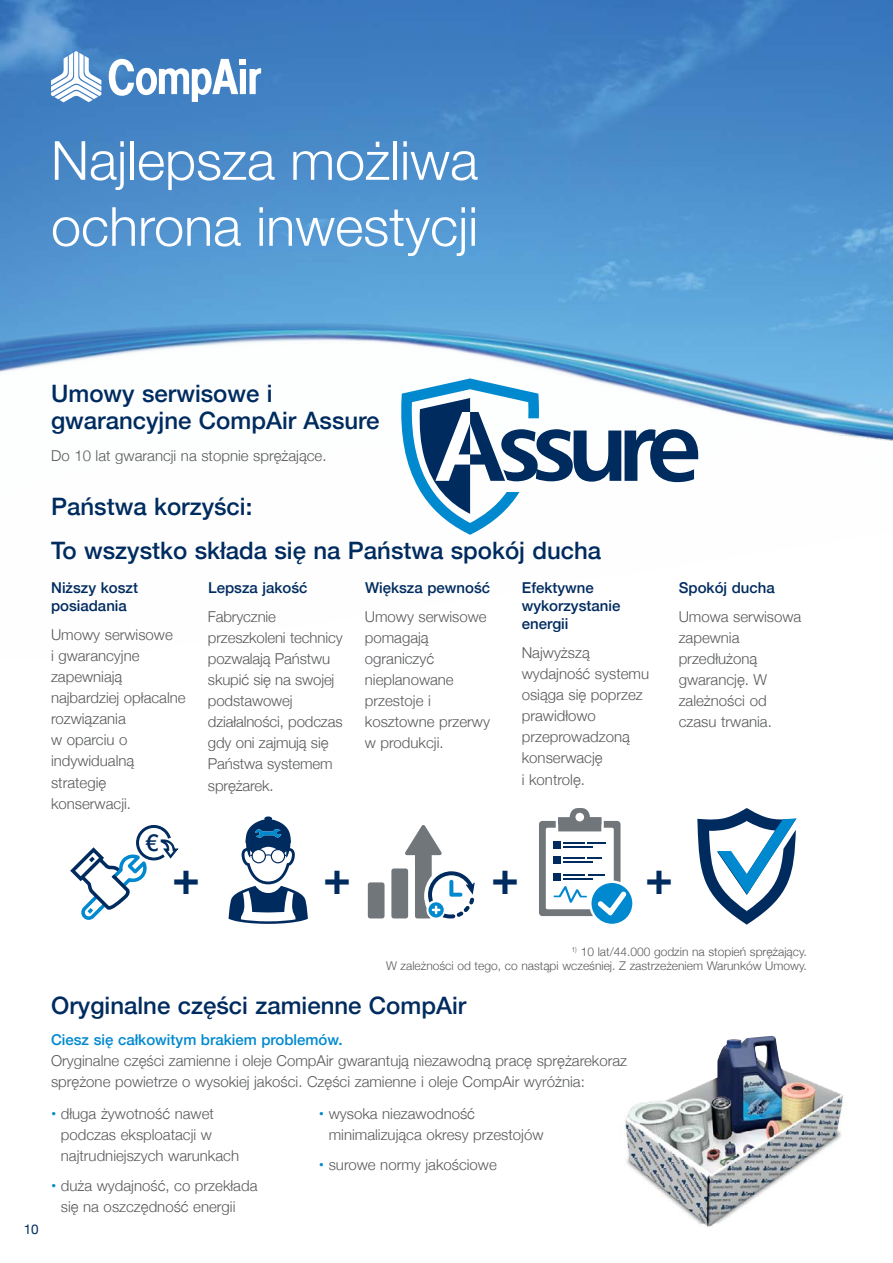
<style>
.page{position:relative;width:893px;height:1263px;background:#fff}
.page>*{position:absolute;margin:0;border:0;box-sizing:border-box;transform-origin:0 0}
.t1{font:300 54px/66px "Helvetica Neue";color:#fff}
.t2{font:700 46.5px "Helvetica Neue";color:#002b5f}
.t3{font:500 24px/27px "Helvetica Neue";color:#002b5f}
.t4{font:500 23.55px "Helvetica Neue";color:#002b5f}
.t5{font:300 15px/21px "Helvetica Neue";color:#58595b}
.t6{font:500 15px/18px "Helvetica Neue";color:#002b5f}
.t7{font:500 15px "Helvetica Neue";color:#0089cf}
.t8{font:13.5px "Helvetica Neue";color:#002b5f}
.t9{font:300 12px/14.4px "Helvetica Neue";color:#58595b;text-align:right}
.s1{font-weight:700;color:#0089cf}
</style>
<div class="page">
<img style="left:0;top:0;width:893px;height:316px">
<svg style="left:0;top:316px;width:893px;height:603px"></svg>
<img style="left:0;top:320px;width:893px;height:211px">
<svg style="left:109px;top:59px;width:152px;height:43px"></svg>
<svg style="left:51px;top:51px;width:50px;height:51px"></svg>
<svg style="left:400px;top:378px;width:298px;height:157px"></svg>
<svg style="left:229px;top:816px;width:79px;height:108px"></svg>
<svg style="left:539px;top:808px;width:93px;height:116px"></svg>
<svg style="left:697px;top:808px;width:100px;height:117px"></svg>
<div style="left:368px;top:882px;width:16px;height:36px;background:#71767a;border-radius:3px"></div>
<div style="left:391px;top:868px;width:17px;height:50px;background:#71767a;border-radius:3px"></div>
<svg style="left:404px;top:825px;width:71px;height:93px"></svg>
<img style="left:626px;top:1036px;width:217px;height:190px">
<svg style="left:68px;top:824px;width:111px;height:96px"></svg>
<h1 class="t1" style="left:51px;top:124px;width:429px">Najlepsza możliwa ochrona inwestycji</h1>
<h3 class="t3" style="left:51px;top:378px;width:330px">Umowy serwisowe i gwarancyjne CompAir Assure</h3>
<p class="t5" style="left:51px;top:444px;width:277px">Do 10 lat gwarancji na stopnie sprężające.</p>
<h3 class="t3" style="left:51px;top:482px;width:552px;line-height:44.7px">Państwa korzyści:<br>To wszystko składa się na Państwa spokój ducha</h3>
<p class="t6" style="left:51px;top:577px;width:88px">Niższy koszt posiadania</p>
<p class="t5" style="left:51px;top:623px;width:136px">Umowy serwisowe<br>i gwarancyjne zapewniają najbardziej opłacalne rozwiązania<br>w oparciu o indywidualną strategię konserwacji.</p>
<p class="t6" style="left:365px;top:577px;width:127px">Większa pewność</p>
<p class="t5" style="left:365px;top:605px;width:127px">Umowy serwisowe pomagają ograniczyć nieplanowane przestoje i kosztowne przerwy w produkcji.</p>
<p class="t6" style="left:208px;top:577px;width:101px">Lepsza jakość</p>
<p class="t5" style="left:208px;top:605px;width:136px">Fabrycznie przeszkoleni technicy pozwalają Państwu skupić się na swojej podstawowej działalności, podczas gdy oni zajmują się<br>Państwa systemem sprężarek.</p>
<p class="t6" style="left:522px;top:577px;width:100px">Efektywne wykorzystanie energii</p>
<p class="t5" style="left:522px;top:641px;width:129px">Najwyższą wydajność systemu osiąga się poprzez prawidłowo przeprowadzoną konserwację<br>i kontrolę.</p>
<h3 class="t4" style="left:145px;top:823px;width:15px">€</h3>
<p class="t6" style="left:679px;top:577px;width:97px">Spokój ducha</p>
<p class="t5" style="left:679px;top:605px;width:124px">Umowa serwisowa zapewnia przedłużoną gwarancję. W zależności od czasu trwania.</p>
<h2 class="t2" style="left:172px;top:841px;width:29px">+</h2>
<h2 class="t2" style="left:323px;top:841px;width:29px">+</h2>
<h2 class="t2" style="left:491px;top:841px;width:29px">+</h2>
<h2 class="t2" style="left:645px;top:841px;width:29px">+</h2>
<p class="t8" style="left:24px;top:1219px;width:17px">10</p>
<p class="t9" style="left:386px;top:943px;width:422px"><sup>1)</sup> 10 lat/44.000 godzin na stopień sprężający.<br>W zależności od tego, co nastąpi wcześniej. Z zastrzeżeniem Warunków Umowy.</p>
<h3 class="t3" style="left:51px;top:990px;width:417px">Oryginalne części zamienne CompAir</h3>
<p class="t7" style="left:51px;top:1027px;width:293px">Ciesz się całkowitym brakiem problemów.</p>
<p class="t5" style="left:51px;top:1049px;width:578px">Oryginalne części zamienne i oleje CompAir gwarantują niezawodną pracę sprężarekoraz sprężone powietrze o wysokiej jakości. Części zamienne i oleje CompAir wyróżnia:</p>
<p class="t5" style="left:61px;top:1102px;width:180px;text-indent:-10px"><span class="s1">•</span> długa żywotność nawet podczas eksploatacji w najtrudniejszych warunkach</p>
<p class="t5" style="left:61px;top:1173px;width:198px;text-indent:-10px"><span class="s1">•</span> duża wydajność, co przekłada się na oszczędność energii</p>
<p class="t5" style="left:329px;top:1102px;width:216px;text-indent:-10px"><span class="s1">•</span> wysoka niezawodność minimalizująca okresy przestojów</p>
<p class="t5" style="left:319px;top:1152px;width:179px"><span class="s1">•</span> surowe normy jakościowe</p>
</div>
